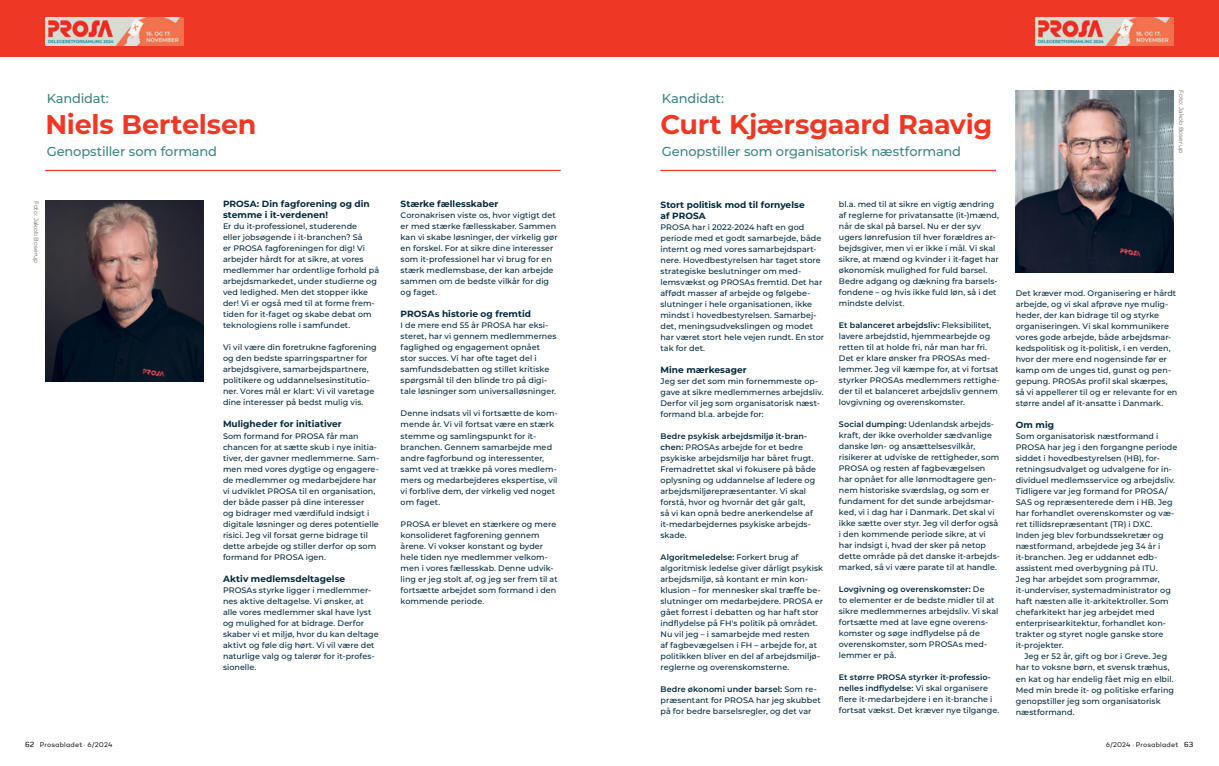
<style>
.page{position:relative;width:1219px;height:766px;background:#fff}
.page>*{position:absolute;margin:0;border:0;box-sizing:border-box;transform-origin:0 0}
.t1{font:700 27px "Montserrat";letter-spacing:-.01em;color:#ee3825}
.t2{font:500 13px "Montserrat";letter-spacing:-.01em;color:#3e8684}
.t3{font:700 9px/11px "Montserrat";letter-spacing:.005em;color:#00283d}
.t4{font:500 8px/11px "Montserrat";letter-spacing:.005em;color:#00283d}
.t5{font:7px "Campton";letter-spacing:.025em;color:#000}
.t6{font:6px "Montserrat";letter-spacing:.015em;color:#636466}
.s1{font-weight:600}
.s2{font-family:"Zetta Sans";font-size:8px}
</style>
<div class="page">
<div style="left:0;top:0;width:1219px;height:57px;background:#ee3825"></div>
<img style="left:45px;top:18px;width:139px;height:27px">
<img style="left:1035px;top:18px;width:139px;height:27px">
<hr style="left:45px;top:170px;width:516px;height:1px;background:#ee3825">
<hr style="left:660px;top:170px;width:336px;height:1px;background:#ee3825">
<img style="left:45px;top:200px;width:158px;height:181px">
<img style="left:1016px;top:91px;width:158px;height:181px">
<h2 class="t2" style="left:47px;top:90px;width:64px">Kandidat:</h2>
<h1 class="t1" style="left:45px;top:105px;width:213px">Niels Bertelsen</h1>
<h2 class="t2" style="left:47px;top:143px;width:172px">Genopstiller som formand</h2>
<p class="t6" style="left:40px;top:201px;width:64px;rotate:90deg">Foto: Jakob Boserup</p>
<p class="t3" style="left:223px;top:198px;width:148px">PROSA: Din fagforening og din stemme i it-verdenen!</p>
<p class="t4" style="left:223px;top:220px;width:158px">Er du it-professionel, studerende<br>eller jobsøgende i it-branchen? Så<br>er PROSA fagforeningen for dig! Vi arbejder hårdt for at sikre, at vores medlemmer har ordentlige forhold på arbejdsmarkedet, under studierne og ved ledighed. Men det stopper ikke der! Vi er også med til at forme frem&shy;tiden for it-faget og skabe debat om teknologiens rolle i samfundet.</p>
<p class="t4" style="left:223px;top:341px;width:155px">Vi vil være din foretrukne fagforening og den bedste sparringspartner for arbejdsgivere, samarbejdspartnere, politikere og uddannelsesinstitutio&shy;ner. Vores mål er klart: Vi vil varetage dine interesser på bedst mulig vis.</p>
<p class="t3" style="left:223px;top:418px;width:120px">Muligheder for initiativer</p>
<p class="t4" style="left:223px;top:429px;width:158px">Som formand for PROSA får man chancen for at sætte skub i nye initia&shy;tiver, der gavner medlemmerne. Sam&shy;men med vores dygtige og engagere&shy;de medlemmer og medarbejdere har vi udviklet PROSA til en organisation, der både passer på dine interesser<br>og bidrager med værdifuld indsigt i digitale løsninger og deres potentielle risici. Jeg vil forsat gerne bidrage til dette arbejde og stiller derfor op som formand for PROSA igen.</p>
<p class="t3" style="left:223px;top:572px;width:124px">Aktiv medlemsdeltagelse</p>
<p class="t4" style="left:223px;top:583px;width:157px">PROSAs styrke ligger i medlemmer&shy;nes aktive deltagelse. Vi ønsker, at alle vores medlemmer skal have lyst og mulighed for at bidrage. Derfor skaber vi et miljø, hvor du kan deltage aktivt og føle dig hørt. Vi vil være det naturlige valg og talerør for it-profes&shy;sionelle.</p>
<p class="t3" style="left:401px;top:198px;width:99px">Stærke fællesskaber</p>
<p class="t4" style="left:401px;top:209px;width:158px">Coronakrisen viste os, hvor vigtigt det er med stærke fællesskaber. Sammen kan vi skabe løsninger, der virkelig gør en forskel. For at sikre dine interesser som it-professionel har vi brug for en stærk medlemsbase, der kan arbejde sammen om de bedste vilkår for dig og faget.</p>
<p class="t3" style="left:401px;top:308px;width:132px">PROSAs historie og fremtid</p>
<p class="t4" style="left:401px;top:319px;width:157px">I de mere end 55 år PROSA har eksi&shy;steret, har vi gennem medlemmernes faglighed og engagement opnået stor succes. Vi har ofte taget del i samfundsdebatten og stillet kritiske spørgsmål til den blinde tro på digi&shy;tale løsninger som universalløsninger.</p>
<p class="t4" style="left:401px;top:407px;width:159px">Denne indsats vil vi fortsætte de kom&shy;mende år. Vi vil fortsat være en stærk stemme og samlingspunkt for it&shy;branchen. Gennem samarbejde med andre fagforbund og interessenter, samt ved at trække på vores medlem&shy;mers og medarbejderes ekspertise, vil vi forblive dem, der virkelig ved noget om faget.</p>
<p class="t4" style="left:401px;top:517px;width:159px">PROSA er blevet en stærkere og mere konsolideret fagforening gennem årene. Vi vokser konstant og byder hele tiden nye medlemmer velkom&shy;men i vores fællesskab. Denne udvik&shy;ling er jeg stolt af, og jeg ser frem til at fortsætte arbejdet som formand i den kommende periode.</p>
<h2 class="t2" style="left:662px;top:90px;width:64px">Kandidat:</h2>
<h1 class="t1" style="left:660px;top:105px;width:333px">Curt Kjærsgaard Raavig</h1>
<h2 class="t2" style="left:662px;top:143px;width:301px">Genopstiller som organisatorisk næstformand</h2>
<p class="t6" style="left:1185px;top:90px;width:64px;rotate:90deg">Foto: Jakob Boserup</p>
<p class="t3" style="left:660px;top:199px;width:146px">Stort politisk mod til fornyelse af PROSA</p>
<p class="t4" style="left:660px;top:221px;width:165px">PROSA har i 2022-2024 haft en god periode med et godt samarbejde, både internt og med vores samarbejdspart&shy;nere. Hovedbestyrelsen har taget store strategiske beslutninger om med&shy;lemsvækst og PROSAs fremtid. Det har affødt masser af arbejde og følgebe&shy;slutninger i hele organisationen, ikke mindst i hovedbestyrelsen. Samarbej&shy;det, meningsudvekslingen og modet har været stort hele vejen rundt. En stor tak for det.</p>
<p class="t3" style="left:660px;top:364px;width:88px">Mine mærkesager</p>
<p class="t4" style="left:660px;top:375px;width:164px">Jeg ser det som min fornemmeste op&shy;gave at sikre medlemmernes arbejdsliv.<br>Derfor vil jeg som organisatorisk næst&shy;formand bl.a. arbejde for:</p>
<p class="t4" style="left:660px;top:430px;width:157px"><span class="s1">Bedre psykisk arbejdsmiljø it-bran&shy;chen:</span> PROSAs arbejde for et bedre psykiske arbejdsmiljø har båret frugt.<br>Fremadrettet skal vi fokusere på både oplysning og uddannelse af ledere og arbejdsmiljørepræsentanter. Vi skal forstå, hvor og hvornår det går galt, så vi kan opnå bedre anerkendelse af it-medarbejdernes psykiske arbejds&shy;skade.</p>
<p class="t4" style="left:660px;top:551px;width:164px"><span class="s1">Algoritmeledelse:</span> Forkert brug af algoritmisk ledelse giver dårligt psykisk arbejdsmiljø, så kontant er min kon&shy;klusion – for mennesker skal træffe be&shy;slutninger om medarbejdere. PROSA er gået forrest i debatten og har haft stor indflydelse på FH's politik på området.<br>Nu vil jeg – i samarbejde med resten<br>af fagbevægelsen i FH – arbejde for, at politikken bliver en del af arbejdsmiljø&shy;reglerne og overenskomsterne.</p>
<p class="t4" style="left:660px;top:683px;width:162px"><span class="s1">Bedre økonomi under barsel:</span> Som re&shy;præsentant for PROSA har jeg skubbet på for bedre barselsregler, og det var</p>
<p class="t4" style="left:839px;top:198px;width:162px">bl.a. med til at sikre en vigtig ændring af reglerne for privatansatte (it-)mænd, når de skal på barsel. Nu er der syv ugers lønrefusion til hver forældres ar&shy;bejdsgiver, men vi er ikke i mål. Vi skal sikre, at mænd og kvinder i it-faget har økonomisk mulighed for fuld barsel.<br>Bedre adgang og dækning fra barsels&shy;fondene – og hvis ikke fuld løn, så i det mindste delvist.</p>
<p class="t4" style="left:839px;top:319px;width:163px"><span class="s1">Et balanceret arbejdsliv:</span> Fleksibilitet, lavere arbejdstid, hjemmearbejde og retten til at holde fri, når man har fri.<br>Det er klare ønsker fra PROSAs med&shy;lemmer. Jeg vil kæmpe for, at vi fortsat styrker PROSAs medlemmers rettighe&shy;der til et balanceret arbejdsliv gennem lovgivning og overenskomster.</p>
<p class="t4" style="left:839px;top:418px;width:163px"><span class="s1">Social dumping:</span> Udenlandsk arbejds&shy;kraft, der ikke overholder sædvanlige danske løn- og ansættelsesvilkår, risikerer at udviske de rettigheder, som PROSA og resten af fagbevægelsen har opnået for alle lønmodtagere gen&shy;nem historiske sværdslag, og som er fundament for det sunde arbejdsmar&shy;ked, vi i dag har i Danmark. Det skal vi ikke sætte over styr. Jeg vil derfor også i den kommende periode sikre, at vi har indsigt i, hvad der sker på netop dette område på det danske it-arbejds&shy;marked, så vi være parate til at handle.</p>
<p class="t4" style="left:839px;top:583px;width:161px"><span class="s1">Lovgivning og overenskomster:</span> De<br>to elementer er de bedste midler til at sikre medlemmernes arbejdsliv. Vi skal fortsætte med at lave egne overens&shy;komster og søge indflydelse på de overenskomster, som PROSAs med&shy;lemmer er på.</p>
<p class="t4" style="left:839px;top:671px;width:162px"><span class="s1">Et større PROSA styrker it-professio&shy;nelles indflydelse:</span> Vi skal organisere flere it-medarbejdere i en it-branche i fortsat vækst. Det kræver nye tilgange.</p>
<p class="t4" style="left:1016px;top:287px;width:163px">Det kræver mod. Organisering er hårdt arbejde, og vi skal afprøve nye mulig&shy;heder, der kan bidrage til og styrke organiseringen. Vi skal kommunikere vores gode arbejde, både arbejdsmar&shy;kedspolitisk og it-politisk, i en verden, hvor der mere end nogensinde før er kamp om de unges tid, gunst og pen&shy;gepung. PROSAs profil skal skærpes, så vi appellerer til og er relevante for en større andel af it-ansatte i Danmark.</p>
<p class="t3" style="left:1016px;top:419px;width:40px">Om mig</p>
<p class="t4" style="left:1016px;top:430px;width:163px">Som organisatorisk næstformand i PROSA har jeg i den forgangne periode siddet i hovedbestyrelsen (HB), for&shy;retningsudvalget og udvalgene for in&shy;dividuel medlemsservice og arbejdsliv.<br>Tidligere var jeg formand for PROSA/ SAS og repræsenterede dem i HB. Jeg har forhandlet overenskomster og væ&shy;ret tillidsrepræsentant (TR) i DXC.<br>Inden jeg blev forbundssekretær og næstformand, arbejdede jeg 34 år i it-branchen. Jeg er uddannet edb&shy;assistent med overbygning på ITU.<br>Jeg har arbejdet som programmør, it-underviser, systemadministrator og haft næsten alle it-arkitektroller. Som chefarkitekt har jeg arbejdet med enterprisearkitektur, forhandlet kon&shy;trakter og styret nogle ganske store it-projekter.</p>
<p class="t4" style="left:1016px;top:650px;width:160px;text-indent:9px">Jeg er 52 år, gift og bor i Greve. Jeg har to voksne børn, et svensk træhus, en kat og har endelig fået mig en elbil.<br>Med min brede it- og politiske erfaring genopstiller jeg som organisatorisk næstformand.</p>
<p class="t5" style="left:25px;top:740px;width:89px"><span class="s2">62</span> Prosabladet · 6/2024</p>
<p class="t5" style="left:1106px;top:740px;width:89px">6/2024 · Prosabladet <span class="s2">63</span></p>
</div>
